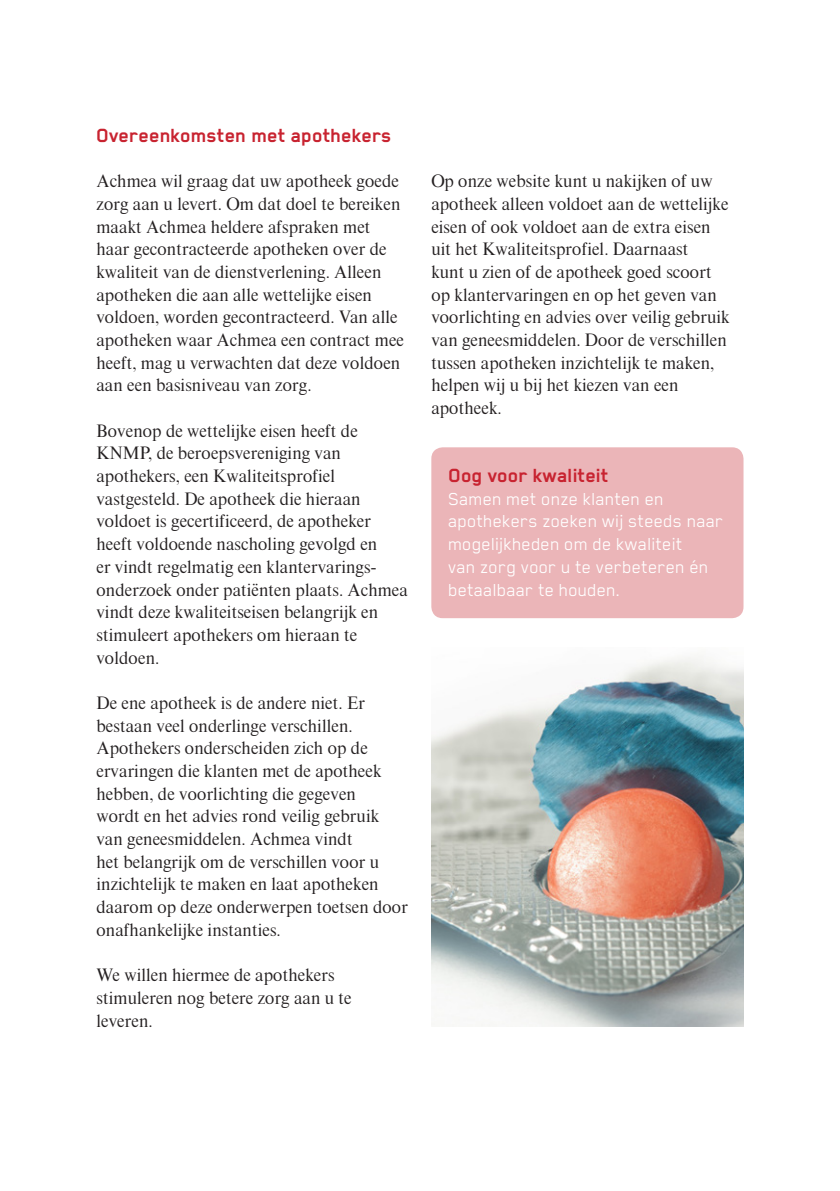
<style>
.page{position:relative;width:840px;height:1191px;background:#fff}
.page>*{position:absolute;margin:0;border:0;box-sizing:border-box;transform-origin:0 0}
.t1{font:700 22px "Blender Pro";color:#c82330}
.t2{font:20px/22.6px "Blender Pro";color:#fff}
.t3{font:17px/22.6px "Achmea Times Eighteen LT";color:#231f20}
</style>
<div class="page">
<div style="left:431px;top:447px;width:312px;height:171px;background:#ebb5b8;border-radius:11px"></div>
<img style="left:431px;top:656px;width:312px;height:370px">
<p class="t1" style="left:96px;top:123px;width:297px">Overeenkomsten met apothekers</p>
<p class="t3" style="left:96px;top:170px;width:309px">Achmea wil graag dat uw apotheek goede zorg aan u levert. Om dat doel te bereiken maakt Achmea heldere afspraken met haar gecontracteerde apotheken over de kwaliteit van de dienstverlening. Alleen apotheken die aan alle wettelijke eisen voldoen, worden gecontracteerd. Van alle apotheken waar Achmea een contract mee heeft, mag u verwachten dat deze voldoen aan een basisniveau van zorg.</p>
<p class="t3" style="left:96px;top:419px;width:313px">Bovenop de wettelijke eisen heeft de KNMP, de beroepsvereniging van apothekers, een Kwaliteitsprofiel vastgesteld. De apotheek die hieraan voldoet is gecertificeerd, de apotheker heeft voldoende nascholing gevolgd en<br>er vindt regelmatig een klantervarings&shy;onderzoek onder patiënten plaats. Achmea vindt deze kwaliteitseisen belangrijk en stimuleert apothekers om hieraan te voldoen.</p>
<p class="t3" style="left:96px;top:691px;width:313px">De ene apotheek is de andere niet. Er bestaan veel onderlinge verschillen.<br>Apothekers onderscheiden zich op de ervaringen die klanten met de apotheek hebben, de voorlichting die gegeven<br>wordt en het advies rond veilig gebruik van geneesmiddelen. Achmea vindt<br>het belangrijk om de verschillen voor u inzichtelijk te maken en laat apotheken daarom op deze onderwerpen toetsen door onafhankelijke instanties.</p>
<p class="t3" style="left:96px;top:963px;width:256px">We willen hiermee de apothekers stimuleren nog betere zorg aan u te leveren.</p>
<p class="t3" style="left:431px;top:170px;width:300px">Op onze website kunt u nakijken of uw apotheek alleen voldoet aan de wettelijke eisen of ook voldoet aan de extra eisen uit het Kwaliteitsprofiel. Daarnaast<br>kunt u zien of de apotheek goed scoort op klantervaringen en op het geven van voorlichting en advies over veilig gebruik van geneesmiddelen. Door de verschillen tussen apotheken inzichtelijk te maken, helpen wij u bij het kiezen van een apotheek.</p>
<p class="t1" style="left:448px;top:463px;width:162px">Oog voor kwaliteit</p>
<p class="t2" style="left:448px;top:487px;width:277px">Samen met onze klanten en apothekers zoeken wij steeds naar mogelijkheden om de kwaliteit<br>van zorg voor u te verbeteren én betaalbaar te houden.</p>
</div>
